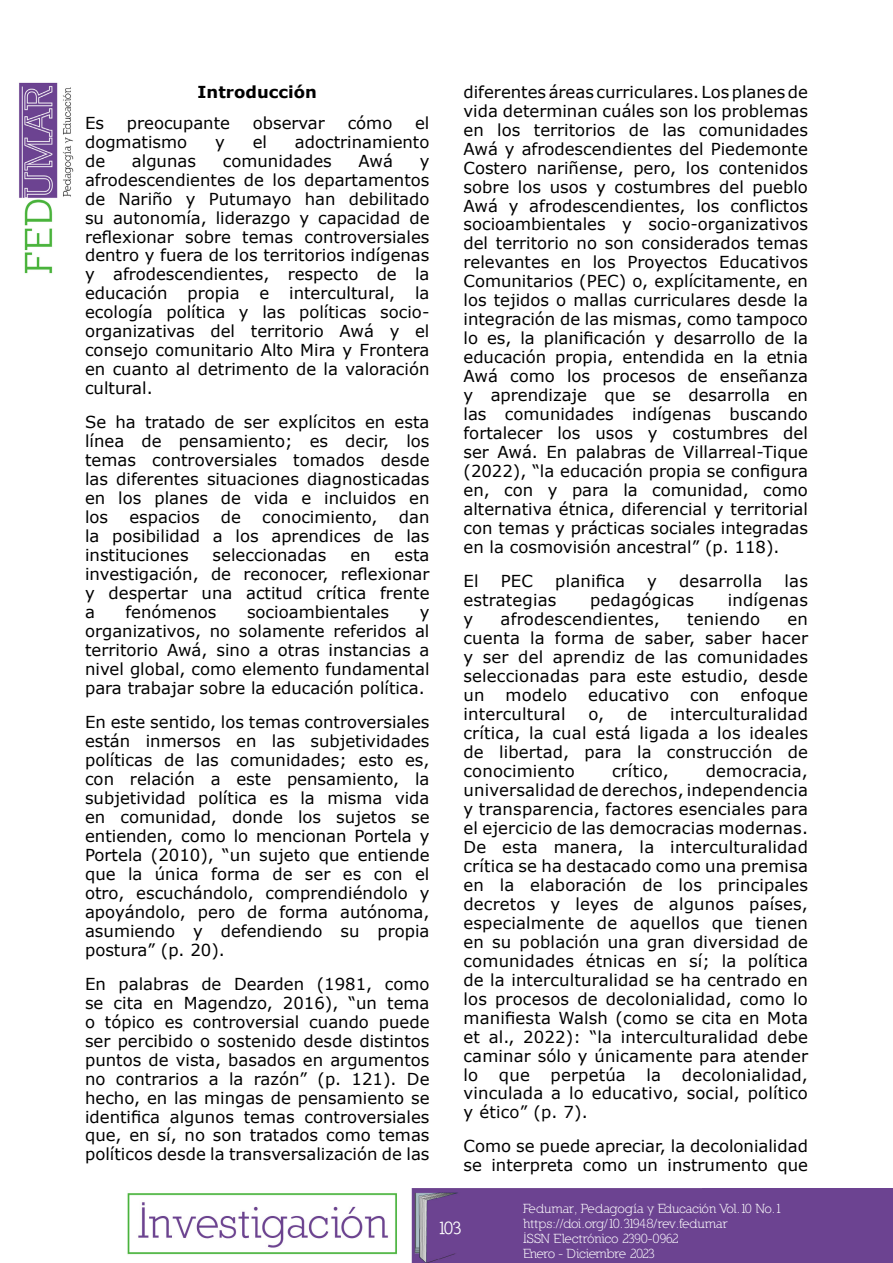
<style>
.page{position:relative;width:893px;height:1263px;background:#fff}
.page>*{position:absolute;margin:0;border:0;box-sizing:border-box;transform-origin:0 0}
.t1{font:700 18px "Nilland";color:#fff}
.t2{font:16.5px/19px "Verdana";color:#000;text-align:justify}
.t3{font:700 16.5px "Verdana";color:#000}
.t4{font:13.5px/15px "Nilland";letter-spacing:-.035em;color:#fff}
</style>
<div class="page">
<div style="left:412px;top:1189px;width:481px;height:74px;background:#6c4391"></div>
<img style="left:19px;top:82px;width:55px;height:192px">
<img style="left:127px;top:1193px;width:270px;height:62px">
<p class="t3" style="left:198px;top:80px;width:121px">Introducción</p>
<p class="t2" style="left:85px;top:113px;width:21px">Es</p>
<p class="t2" style="left:127px;top:113px;width:105px">preocupante</p>
<p class="t2" style="left:253px;top:113px;width:74px">observar</p>
<p class="t2" style="left:348px;top:113px;width:46px">cómo</p>
<p class="t2" style="left:415px;top:113px;width:16px">el</p>
<p class="t2" style="left:85px;top:132px;width:104px">dogmatismo</p>
<p class="t2" style="left:215px;top:132px;width:11px">y</p>
<p class="t2" style="left:253px;top:132px;width:16px">el</p>
<p class="t2" style="left:295px;top:132px;width:136px">adoctrinamiento</p>
<p class="t2" style="left:85px;top:151px;width:22px">de</p>
<p class="t2" style="left:132px;top:151px;width:66px">algunas</p>
<p class="t2" style="left:223px;top:151px;width:110px">comunidades</p>
<p class="t2" style="left:358px;top:151px;width:36px">Awá</p>
<p class="t2" style="left:85px;top:151px;width:346px;text-indent:335px">y afrodescendientes de los departamentos de Nariño y Putumayo han debilitado su autonomía, liderazgo y capacidad de reflexionar sobre temas controversiales dentro y fuera de los territorios indígenas y afrodescendientes, respecto de la educación propia e intercultural, la ecología política y las políticas socio&shy;organizativas del territorio Awá y el consejo comunitario Alto Mira y Frontera en cuanto al detrimento de la valoración cultural.</p>
<p class="t2" style="left:85px;top:413px;width:346px">Se ha tratado de ser explícitos en esta línea de pensamiento; es decir, los temas controversiales tomados desde las diferentes situaciones diagnosticadas en los planes de vida e incluidos en los</p>
<p class="t2" style="left:85px;top:507px;width:346px;text-indent:314px">dan la posibilidad a los aprendices de las instituciones</p>
<p class="t2" style="left:129px;top:507px;width:72px">espacios</p>
<p class="t2" style="left:221px;top:507px;width:22px">de</p>
<p class="t2" style="left:262px;top:507px;width:117px">conocimiento,</p>
<p class="t2" style="left:213px;top:545px;width:115px">seleccionadas</p>
<p class="t2" style="left:350px;top:545px;width:22px">en</p>
<p class="t2" style="left:85px;top:545px;width:346px;text-indent:310px">esta investigación, de reconocer, reflexionar y despertar una actitud crítica frente a</p>
<p class="t2" style="left:125px;top:602px;width:93px">fenómenos</p>
<p class="t2" style="left:247px;top:602px;width:144px">socioambientales</p>
<p class="t2" style="left:85px;top:602px;width:346px;text-indent:335px">y organizativos, no solamente referidos al territorio Awá, sino a otras instancias a nivel global, como elemento fundamental para trabajar sobre la educación política.</p>
<p class="t2" style="left:85px;top:712px;width:346px">En este sentido, los temas controversiales están inmersos en las subjetividades políticas de las comunidades; esto es, con relación a este pensamiento, la subjetividad política es la misma vida en comunidad, donde los sujetos se entienden, como lo mencionan Portela y Portela (2010), “un sujeto que entiende que la única forma de ser es con el otro, escuchándolo, comprendiéndolo y apoyándolo, pero de forma autónoma, asumiendo y defendiendo su propia postura” (p. 20).</p>
<p class="t2" style="left:85px;top:974px;width:346px">En palabras de Dearden (1981, como se cita en Magendzo, 2016), “un tema o tópico es controversial cuando puede ser percibido o sostenido desde distintos puntos de vista, basados en argumentos no contrarios a la razón” (p. 121). De hecho, en las mingas de pensamiento se identifica algunos temas controversiales que, en sí, no son tratados como temas políticos desde la transversalización de las</p>
<p class="t2" style="left:463px;top:82px;width:346px">diferentes áreas curriculares. Los planes de vida determinan cuáles son los problemas en los territorios de las comunidades Awá y afrodescendientes del Piedemonte Costero nariñense, pero, los contenidos sobre los usos y costumbres del pueblo Awá y afrodescendientes, los conflictos socioambientales y socio-organizativos del territorio no son considerados temas relevantes en los Proyectos Educativos Comunitarios (PEC) o, explícitamente, en los tejidos o mallas curriculares desde la integración de las mismas, como tampoco lo es, la planificación y desarrollo de la educación propia, entendida en la etnia Awá como los procesos de enseñanza y aprendizaje que se desarrolla en las comunidades indígenas buscando fortalecer los usos y costumbres del ser Awá. En palabras de Villarreal-Tique (2022), “la educación propia se configura en, con y para la comunidad, como alternativa étnica, diferencial y territorial con temas y prácticas sociales integradas en la cosmovisión ancestral” (p. 118).</p>
<p class="t2" style="left:463px;top:571px;width:17px">El</p>
<p class="t2" style="left:501px;top:571px;width:34px">PEC</p>
<p class="t2" style="left:555px;top:571px;width:71px">planifica</p>
<p class="t2" style="left:647px;top:571px;width:11px">y</p>
<p class="t2" style="left:679px;top:571px;width:85px">desarrolla</p>
<p class="t2" style="left:785px;top:571px;width:25px">las</p>
<p class="t2" style="left:463px;top:590px;width:94px">estrategias</p>
<p class="t2" style="left:590px;top:590px;width:106px">pedagógicas</p>
<p class="t2" style="left:728px;top:590px;width:82px">indígenas</p>
<p class="t2" style="left:463px;top:609px;width:11px">y</p>
<p class="t2" style="left:501px;top:609px;width:161px">afrodescendientes,</p>
<p class="t2" style="left:687px;top:609px;width:75px">teniendo</p>
<p class="t2" style="left:463px;top:609px;width:346px;text-indent:324px">en cuenta la forma de saber, saber hacer y ser del aprendiz de las comunidades seleccionadas para este estudio, desde un</p>
<p class="t2" style="left:505px;top:685px;width:63px">modelo</p>
<p class="t2" style="left:588px;top:685px;width:83px">educativo</p>
<p class="t2" style="left:690px;top:685px;width:31px">con</p>
<p class="t2" style="left:740px;top:685px;width:69px">enfoque</p>
<p class="t2" style="left:463px;top:704px;width:104px">intercultural</p>
<p class="t2" style="left:588px;top:704px;width:17px">o,</p>
<p class="t2" style="left:627px;top:704px;width:22px">de</p>
<p class="t2" style="left:463px;top:704px;width:346px;text-indent:207px">interculturalidad crítica, la cual está ligada a los ideales de libertad, para la construcción de conocimiento</p>
<p class="t2" style="left:612px;top:761px;width:58px">crítico,</p>
<p class="t2" style="left:463px;top:761px;width:346px;text-indent:242px">democracia, universalidad de derechos, independencia y transparencia, factores esenciales para el ejercicio de las democracias modernas.<br>De esta manera, la interculturalidad crítica se ha destacado como una premisa en la elaboración de los principales decretos y leyes de algunos países, especialmente de aquellos que tienen en su población una gran diversidad de comunidades étnicas en sí; la política de la interculturalidad se ha centrado en los procesos de decolonialidad, como lo manifiesta Walsh (como se cita en Mota et al., 2022): “la interculturalidad debe caminar sólo y únicamente para atender lo</p>
<p class="t2" style="left:499px;top:1065px;width:32px">que</p>
<p class="t2" style="left:551px;top:1065px;width:77px">perpetúa</p>
<p class="t2" style="left:647px;top:1065px;width:16px">la</p>
<p class="t2" style="left:463px;top:1065px;width:346px;text-indent:218px">decolonialidad, vinculada a lo educativo, social, político y ético” (p. 7).</p>
<p class="t2" style="left:463px;top:1137px;width:346px">Como se puede apreciar, la decolonialidad se interpreta como un instrumento que</p>
<p class="t1" style="left:438px;top:1217px;width:26px">103</p>
<p class="t4" style="left:523px;top:1201px;width:261px">Fedumar, Pedagogía y Educación Vol.10 No.1 https://doi.org/10.31948/rev.fedumar<br>ISSN Electrónico 2390-0962<br>Enero - Diciembre 2023</p>
</div>
